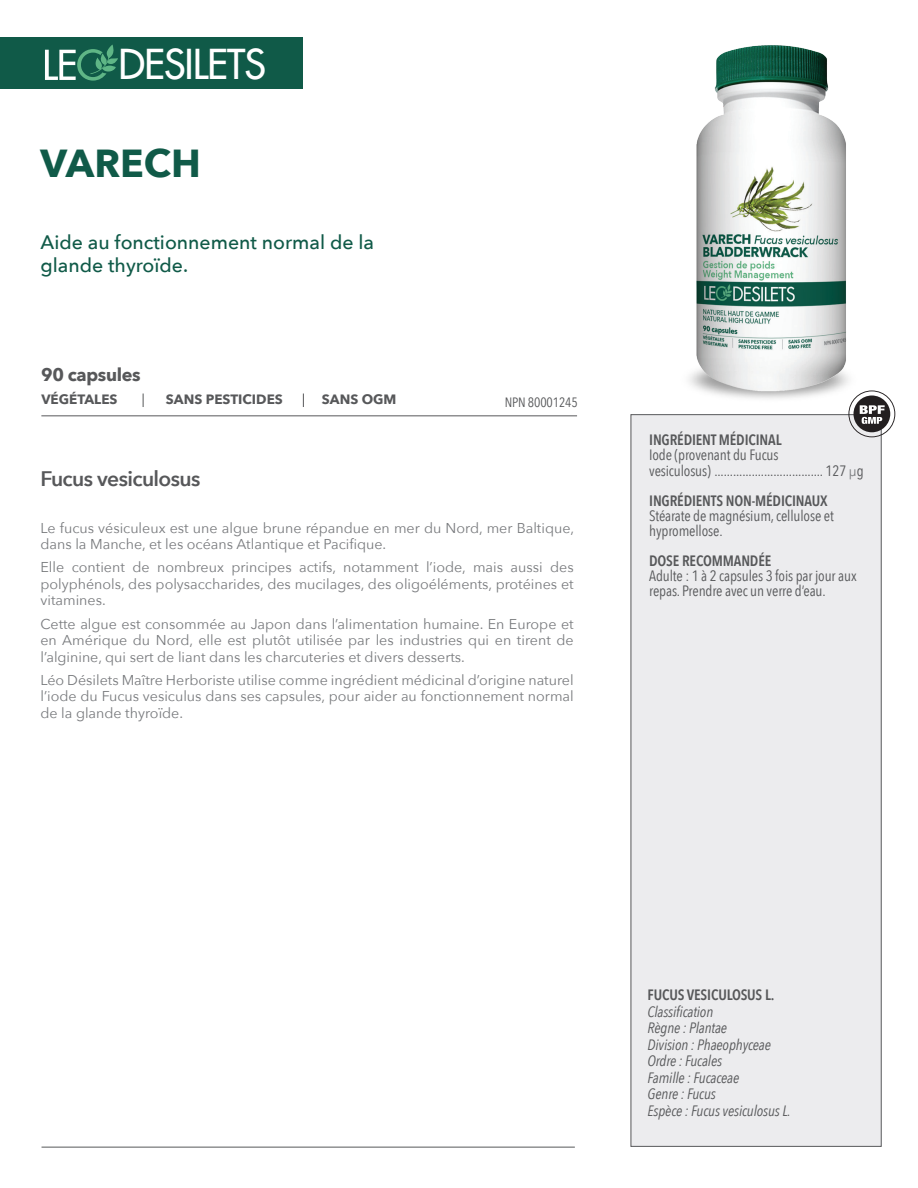
<style>
.page{position:relative;width:918px;height:1188px;background:#fff}
.page>*{position:absolute;margin:0;border:0;box-sizing:border-box;transform-origin:0 0}
.t1{font:40.05px "Futura";letter-spacing:-.025em;color:#fff}
.t2{font:700 39px "Avenir Next";color:#105a48}
.t3{font:600 21px "Avenir Next";letter-spacing:-.03em;color:#57585a}
.t4{font:500 19.5px/22.5px "Avenir Next";color:#105a48}
.t5{font:700 18px "Avenir Next";letter-spacing:-.02em;color:#57585a}
.t6{font:15px/15px "Avenir Next Condensed";letter-spacing:-.01em;color:#57585a}
.t7{font:italic 15px "Avenir Next Condensed";letter-spacing:-.01em;color:#57585a}
.t8{font:600 15px "Avenir Next Condensed";letter-spacing:-.01em;color:#57585a}
.t9{font:14.25px/16.5px "Avenir Next";color:#787a7d;text-align:justify}
.t10{font:700 13.5px "Avenir Next";color:#57585a}
.t11{font:13.5px "Avenir Next Condensed";letter-spacing:-.01em;color:#57585a}
.s1{font-family:"Avenir Next";font-size:14.25px;color:#787a7d}
</style>
<div class="page">
<div style="left:631px;top:414px;width:250px;height:733px;background:#ececee"></div>
<hr style="left:41px;top:416px;width:536px;height:1px;background:#57585a">
<svg style="left:303px;top:394px;width:1px;height:13px"></svg>
<svg style="left:143px;top:394px;width:1px;height:13px"></svg>
<img style="left:689px;top:45px;width:160px;height:354px">
<div style="left:0;top:38px;width:303px;height:51px;background:#105a48"></div>
<svg style="left:45px;top:45px;width:73px;height:36px"></svg>
<svg style="left:848px;top:390px;width:47px;height:47px"></svg>
<hr style="left:42px;top:1147px;width:533px;height:1px;background:#57585a">
<p class="t1" style="left:119px;top:39px;width:149px">DESILETS</p>
<p class="t2" style="left:40px;top:130px;width:162px">VARECH</p>
<p class="t4" style="left:40px;top:230px;width:335px">Aide au fonctionnement normal de la glande thyroïde.</p>
<p class="t5" style="left:41px;top:359px;width:101px">90 capsules</p>
<p class="t10" style="left:41px;top:388px;width:78px">VÉGÉTALES</p>
<p class="t10" style="left:166px;top:388px;width:118px">SANS PESTICIDES</p>
<p class="t10" style="left:322px;top:388px;width:76px">SANS OGM</p>
<p class="t11" style="left:505px;top:390px;width:75px">NPN 80001245</p>
<p class="t3" style="left:40px;top:461px;width:161px">Fucus vesiculosus</p>
<p class="t9" style="left:40px;top:519px;width:535px">Le fucus vésiculeux est une algue brune répandue en mer du Nord, mer Baltique, dans la Manche, et les océans Atlantique et Pacifique.</p>
<p class="t9" style="left:40px;top:559px;width:535px">Elle contient de nombreux principes actifs, notamment l’iode, mais aussi des polyphénols, des polysaccharides, des mucilages, des oligoéléments, protéines et vitamines.</p>
<p class="t9" style="left:40px;top:615px;width:535px">Cette algue est consommée au Japon dans l’alimentation humaine. En Europe et en Amérique du Nord, elle est plutôt utilisée par les industries qui en tirent de l’alginine, qui sert de liant dans les charcuteries et divers desserts.</p>
<p class="t9" style="left:40px;top:671px;width:535px">Léo Désilets Maître Herboriste utilise comme ingrédient médicinal d’origine naturel l’iode du Fucus vesiculus dans ses capsules, pour aider au fonctionnement normal de la glande thyroïde.</p>
<p class="t8" style="left:649px;top:427px;width:134px">INGRÉDIENT MÉDICINAL</p>
<p class="t6" style="left:649px;top:446px;width:216px;line-height:16.5px">Iode (provenant du Fucus<br>vesiculosus) ................................... 127 <span class="s1">μ</span>g</p>
<p class="t8" style="left:649px;top:488px;width:180px">INGRÉDIENTS NON-MÉDICINAUX</p>
<p class="t6" style="left:649px;top:508px;width:186px">Stéarate de magnésium, cellulose et hypromellose.</p>
<p class="t8" style="left:649px;top:548px;width:124px">DOSE RECOMMANDÉE</p>
<p class="t6" style="left:649px;top:568px;width:209px">Adulte : 1 à 2 capsules 3 fois par jour aux repas. Prendre avec un verre d’eau.</p>
<p class="t8" style="left:648px;top:982px;width:128px">FUCUS VESICULOSUS L.</p>
<p class="t7" style="left:648px;top:1003px;width:67px">Classification</p>
<p class="t7" style="left:648px;top:1019px;width:81px">Règne : Plantae</p>
<p class="t7" style="left:648px;top:1036px;width:125px">Division : Phaeophyceae</p>
<p class="t7" style="left:648px;top:1052px;width:76px">Ordre : Fucales</p>
<p class="t7" style="left:648px;top:1069px;width:93px">Famille : Fucaceae</p>
<p class="t7" style="left:648px;top:1085px;width:70px">Genre : Fucus</p>
<p class="t7" style="left:648px;top:1102px;width:145px">Espèce : Fucus vesiculosus L.</p>
</div>
